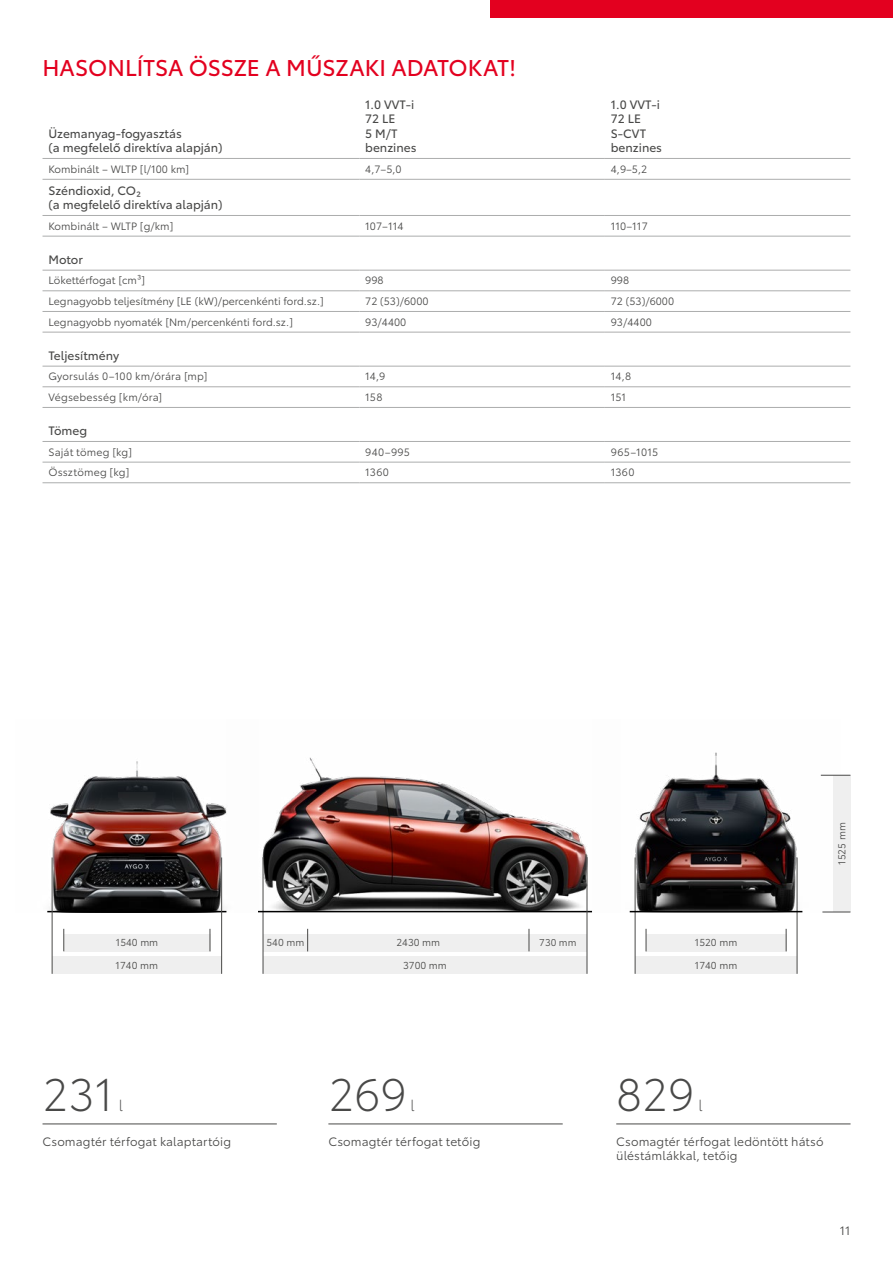
<style>
.page{position:relative;width:893px;height:1263px;background:#fff}
.page>*{position:absolute;margin:0;border:0;box-sizing:border-box;transform-origin:0 0}
.t1{font:300 45px "Toyota Type";color:#494948}
.t2{font:22.5px "Toyota Type";letter-spacing:-.005em;color:#e3001f}
.t3{font:300 15px "Toyota Type";color:#494948}
.t4{font:12px/14.4px "Toyota Type";color:#494948}
.t5{font:12px/14.4px "Toyota Type";letter-spacing:.01em;color:#494948}
.t6{font:10.5px "Toyota Type";color:#494948}
.t7{font:9.9px "Toyota Type";color:#494948}
.t8{font:9.75px "Toyota Type";color:#494948}
</style>
<div class="page">
<img style="left:258px;top:757px;width:334px;height:154px">
<img style="left:47px;top:761px;width:180px;height:151px">
<img style="left:629px;top:752px;width:211px;height:160px">
<hr style="left:43px;top:1124px;width:234px;height:1px;background:#494948">
<hr style="left:616px;top:1124px;width:234px;height:1px;background:#494948">
<hr style="left:328px;top:1124px;width:235px;height:1px;background:#494948">
<hr style="left:43px;top:158px;width:316px;height:1px;background:#acadad">
<hr style="left:359px;top:158px;width:246px;height:1px;background:#acadad">
<hr style="left:605px;top:158px;width:245px;height:1px;background:#acadad">
<hr style="left:43px;top:179px;width:316px;height:1px;background:#acadad">
<hr style="left:359px;top:179px;width:246px;height:1px;background:#acadad">
<hr style="left:605px;top:179px;width:245px;height:1px;background:#acadad">
<hr style="left:43px;top:215px;width:316px;height:1px;background:#acadad">
<hr style="left:359px;top:215px;width:246px;height:1px;background:#acadad">
<hr style="left:605px;top:215px;width:245px;height:1px;background:#acadad">
<hr style="left:43px;top:236px;width:316px;height:1px;background:#acadad">
<hr style="left:359px;top:236px;width:246px;height:1px;background:#acadad">
<hr style="left:605px;top:236px;width:245px;height:1px;background:#acadad">
<hr style="left:43px;top:270px;width:316px;height:1px;background:#acadad">
<hr style="left:359px;top:270px;width:246px;height:1px;background:#acadad">
<hr style="left:605px;top:270px;width:245px;height:1px;background:#acadad">
<hr style="left:43px;top:291px;width:316px;height:1px;background:#acadad">
<hr style="left:359px;top:291px;width:246px;height:1px;background:#acadad">
<hr style="left:605px;top:291px;width:245px;height:1px;background:#acadad">
<hr style="left:43px;top:311px;width:316px;height:1px;background:#acadad">
<hr style="left:359px;top:311px;width:246px;height:1px;background:#acadad">
<hr style="left:605px;top:311px;width:245px;height:1px;background:#acadad">
<hr style="left:43px;top:332px;width:316px;height:1px;background:#acadad">
<hr style="left:359px;top:332px;width:246px;height:1px;background:#acadad">
<hr style="left:605px;top:332px;width:245px;height:1px;background:#acadad">
<hr style="left:43px;top:366px;width:316px;height:1px;background:#acadad">
<hr style="left:359px;top:366px;width:246px;height:1px;background:#acadad">
<hr style="left:605px;top:366px;width:245px;height:1px;background:#acadad">
<hr style="left:43px;top:386px;width:316px;height:1px;background:#acadad">
<hr style="left:359px;top:386px;width:246px;height:1px;background:#acadad">
<hr style="left:605px;top:386px;width:245px;height:1px;background:#acadad">
<hr style="left:43px;top:407px;width:316px;height:1px;background:#acadad">
<hr style="left:359px;top:407px;width:246px;height:1px;background:#acadad">
<hr style="left:605px;top:407px;width:245px;height:1px;background:#acadad">
<hr style="left:43px;top:441px;width:316px;height:1px;background:#acadad">
<hr style="left:359px;top:441px;width:246px;height:1px;background:#acadad">
<hr style="left:605px;top:441px;width:245px;height:1px;background:#acadad">
<hr style="left:43px;top:462px;width:316px;height:1px;background:#acadad">
<hr style="left:43px;top:482px;width:316px;height:1px;background:#acadad">
<hr style="left:359px;top:462px;width:246px;height:1px;background:#acadad">
<hr style="left:605px;top:462px;width:245px;height:1px;background:#acadad">
<hr style="left:359px;top:482px;width:246px;height:1px;background:#acadad">
<hr style="left:605px;top:482px;width:245px;height:1px;background:#acadad">
<hr style="left:47px;top:911px;width:179px;height:1px;background:#000">
<div style="left:52px;top:956px;width:170px;height:18px;background:#efefef"></div>
<div style="left:635px;top:956px;width:162px;height:18px;background:#efefef"></div>
<div style="left:833px;top:775px;width:17px;height:137px;background:#efefef"></div>
<div style="left:64px;top:934px;width:146px;height:17px;background:#efefef"></div>
<svg style="left:821px;top:775px;width:29px;height:1px"></svg>
<hr style="left:221px;top:857px;width:1px;height:117px;background:#494948">
<hr style="left:52px;top:857px;width:1px;height:117px;background:#494948">
<hr style="left:797px;top:857px;width:1px;height:117px;background:#494948">
<hr style="left:635px;top:857px;width:1px;height:117px;background:#494948">
<svg style="left:822px;top:912px;width:28px;height:1px"></svg>
<div style="left:646px;top:934px;width:140px;height:17px;background:#efefef"></div>
<svg style="left:786px;top:929px;width:1px;height:22px"></svg>
<svg style="left:646px;top:929px;width:1px;height:22px"></svg>
<svg style="left:210px;top:929px;width:1px;height:22px"></svg>
<svg style="left:64px;top:929px;width:1px;height:22px"></svg>
<div style="left:263px;top:934px;width:45px;height:17px;background:#efefef"></div>
<div style="left:308px;top:934px;width:221px;height:17px;background:#efefef"></div>
<div style="left:263px;top:956px;width:324px;height:18px;background:#efefef"></div>
<hr style="left:263px;top:857px;width:1px;height:117px;background:#494948">
<svg style="left:307px;top:929px;width:1px;height:22px"></svg>
<hr style="left:258px;top:911px;width:334px;height:1px;background:#000">
<hr style="left:630px;top:911px;width:172px;height:1px;background:#000">
<div style="left:529px;top:934px;width:58px;height:17px;background:#efefef"></div>
<svg style="left:529px;top:929px;width:1px;height:22px"></svg>
<hr style="left:587px;top:857px;width:1px;height:117px;background:#494948">
<div style="left:490px;top:0;width:403px;height:17px;background:#e3001f"></div>
<h2 class="t2" style="left:43px;top:51px;width:475px">HASONLÍTSA ÖSSZE A MŰSZAKI ADATOKAT!</h2>
<p class="t4" style="left:48px;top:125px;width:176px">Üzemanyag‑fogyasztás<br>(a megfelelő direktíva alapján)</p>
<p class="t4" style="left:365px;top:96px;width:53px">1.0 VVT‑i<br>72 LE<br>5 M/T benzines</p>
<p class="t4" style="left:611px;top:96px;width:53px">1.0 VVT‑i<br>72 LE<br>S-CVT benzines</p>
<p class="t6" style="left:48px;top:161px;width:142px">Kombinált – WLTP [l/100 km]</p>
<p class="t6" style="left:365px;top:161px;width:38px">4,7–5,0</p>
<p class="t6" style="left:611px;top:161px;width:38px">4,9–5,2</p>
<p class="t4" style="left:48px;top:182px;width:176px">Széndioxid, CO₂<br>(a megfelelő direktíva alapján)</p>
<p class="t6" style="left:48px;top:218px;width:126px">Kombinált – WLTP [g/km]</p>
<p class="t6" style="left:365px;top:218px;width:40px">107–114</p>
<p class="t6" style="left:611px;top:218px;width:38px">110–117</p>
<p class="t4" style="left:48px;top:251px;width:36px">Motor</p>
<p class="t6" style="left:48px;top:273px;width:98px">Lökettérfogat [cm³]</p>
<p class="t6" style="left:365px;top:273px;width:20px">998</p>
<p class="t6" style="left:611px;top:273px;width:20px">998</p>
<p class="t6" style="left:48px;top:294px;width:277px">Legnagyobb teljesítmény [LE (kW)/percenkénti ford.sz.]</p>
<p class="t6" style="left:365px;top:294px;width:65px">72 (53)/6000</p>
<p class="t6" style="left:611px;top:294px;width:65px">72 (53)/6000</p>
<p class="t6" style="left:48px;top:314px;width:246px">Legnagyobb nyomaték [Nm/percenkénti ford.sz.]</p>
<p class="t6" style="left:365px;top:314px;width:43px">93/4400</p>
<p class="t6" style="left:611px;top:314px;width:43px">93/4400</p>
<p class="t4" style="left:48px;top:347px;width:72px">Teljesítmény</p>
<p class="t6" style="left:48px;top:369px;width:160px">Gyorsulás 0–100 km/órára [mp]</p>
<p class="t6" style="left:365px;top:369px;width:22px">14,9</p>
<p class="t6" style="left:611px;top:369px;width:22px">14,8</p>
<p class="t6" style="left:48px;top:390px;width:115px">Végsebesség [km/óra]</p>
<p class="t6" style="left:365px;top:390px;width:19px">158</p>
<p class="t6" style="left:611px;top:390px;width:17px">151</p>
<p class="t4" style="left:48px;top:423px;width:40px">Tömeg</p>
<p class="t6" style="left:48px;top:444px;width:85px">Saját tömeg [kg]</p>
<p class="t6" style="left:365px;top:444px;width:46px">940–995</p>
<p class="t6" style="left:611px;top:444px;width:49px">965–1015</p>
<p class="t6" style="left:48px;top:465px;width:82px">Össztömeg [kg]</p>
<p class="t6" style="left:365px;top:465px;width:25px">1360</p>
<p class="t6" style="left:611px;top:465px;width:25px">1360</p>
<p class="t7" style="left:116px;top:935px;width:44px">1540 mm</p>
<p class="t7" style="left:266px;top:935px;width:39px">540 mm</p>
<p class="t7" style="left:396px;top:935px;width:45px">2430 mm</p>
<p class="t7" style="left:695px;top:935px;width:44px">1520 mm</p>
<p class="t7" style="left:403px;top:958px;width:45px">3700 mm</p>
<p class="t8" style="left:539px;top:936px;width:39px">730 mm</p>
<p class="t7" style="left:116px;top:958px;width:44px">1740 mm</p>
<p class="t7" style="left:695px;top:958px;width:44px">1740 mm</p>
<p class="t7" style="left:835px;top:865px;width:44px;rotate:-90deg">1525 mm</p>
<h1 class="t1" style="left:43px;top:1062px;width:74px">231</h1>
<h3 class="t3" style="left:119px;top:1094px;width:6px">l</h3>
<h1 class="t1" style="left:328px;top:1062px;width:80px">269</h1>
<h3 class="t3" style="left:411px;top:1094px;width:6px">l</h3>
<h1 class="t1" style="left:616px;top:1062px;width:80px">829</h1>
<h3 class="t3" style="left:698px;top:1094px;width:6px">l</h3>
<p class="t5" style="left:43px;top:1134px;width:190px">Csomagtér térfogat kalaptartóig</p>
<p class="t5" style="left:616px;top:1134px;width:209px">Csomagtér térfogat ledöntött hátsó üléstámlákkal, tetőig</p>
<p class="t5" style="left:328px;top:1134px;width:154px">Csomagtér térfogat tetőig</p>
<p class="t5" style="left:840px;top:1222px;width:12px">11</p>
</div>
